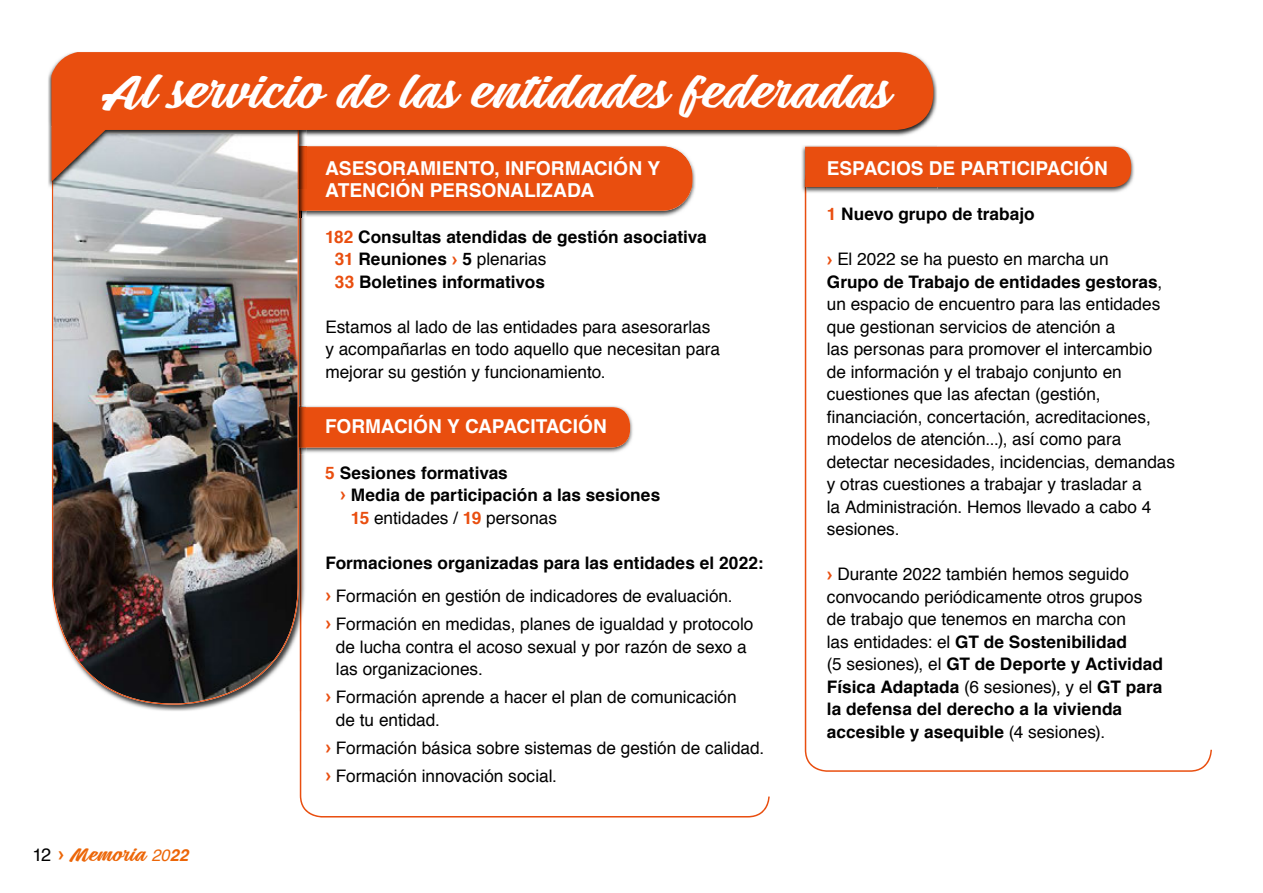
<style>
.page{position:relative;width:1263px;height:893px;background:#fff}
.page>*{position:absolute;margin:0;border:0;box-sizing:border-box;transform-origin:0 0}
.t1{font:42px "Mean Casat Med PERSONALUSE";letter-spacing:.01em;color:#fff}
.t2{font:700 19.2px/22.5px "Helvetica";color:#fff}
.t3{font:17.25px/22.5px "Helvetica";letter-spacing:-.005em;color:#000}
.t4{font:700 17.25px/22.5px "Helvetica";color:#000}
.t5{font:16.5px "Mean Casat Med PERSONALUSE";letter-spacing:.015em;color:#ec6608}
.s1{color:#e94e0f}
.s2{font-family:"Arial";font-weight:700;color:#e94e0f}
.s3{font-weight:700}
.s4{font-family:"Arial";color:#e94e0f}
.s5{font-weight:400}
.s6{font-weight:700;color:#e94e0f}
.s7{font-family:"Helvetica";font-size:18px;color:#000}
.s8{font-family:"Arial";font-weight:700;font-size:18px}
.s9{font-family:"Helvetica";font-style:italic}
.s10{font-family:"Helvetica";font-weight:700;font-style:italic}
</style>
<div class="page">
<img style="left:306px;top:406px;width:327px;height:47px">
<div style="left:306px;top:407px;width:324px;height:41px;background:#e94e0f"></div>
<img style="left:306px;top:189px;width:389px;height:28px">
<div style="left:266px;top:146px;width:426px;height:65px;background:#e94e0f;border-radius:30px"></div>
<img style="left:133px;top:217px;width:173px;height:494px">
<img style="left:300px;top:217px;width:1px;height:494px">
<img style="left:299px;top:407px;width:7px;height:41px">
<svg style="left:299px;top:211px;width:7px;height:6px"></svg>
<img style="left:299px;top:189px;width:6px;height:22px">
<img style="left:52px;top:189px;width:247px;height:516px">
<img style="left:53px;top:182px;width:245px;height:7px">
<svg style="left:51px;top:52px;width:882px;height:130px;fill:#e94e0f"></svg>
<svg style="left:805px;top:194px;width:407px;height:578px"></svg>
<img style="left:802px;top:145px;width:332px;height:49px">
<img style="left:801px;top:145px;width:136px;height:44px">
<img style="left:805px;top:187px;width:251px;height:7px">
<div style="left:805px;top:147px;width:326px;height:40px;background:#e94e0f"></div>
<h1 class="t1" style="left:102px;top:63px;width:790px">Al servicio de las entidades federadas</h1>
<p class="t2" style="left:827px;top:157px;width:282px">ESPACIOS DE PARTICIPACIÓN</p>
<p class="t4" style="left:827px;top:203px;width:209px"><span class="s1">1</span> Nuevo grupo de trabajo</p>
<p class="t3" style="left:827px;top:249px;width:350px"><span class="s2">›</span> El 2022 se ha puesto en marcha un<br><span class="s3">Grupo de Trabajo de entidades gestoras</span>, un espacio de encuentro para las entidades que gestionan servicios de atención a<br>las personas para promover el intercambio de información y el trabajo conjunto en cuestiones que las afectan (gestión, financiación, concertación, acreditaciones, modelos de atención...), así como para detectar necesidades, incidencias, demandas y otras cuestiones a trabajar y trasladar a<br>la Administración. Hemos llevado a cabo 4 sesiones.</p>
<p class="t3" style="left:827px;top:564px;width:337px"><span class="s2">›</span> Durante 2022 también hemos seguido convocando periódicamente otros grupos de trabajo que tenemos en marcha con<br>las entidades: el <span class="s3">GT de Sostenibilidad<br></span>(5 sesiones), el <span class="s3">GT de Deporte y Actividad Física Adaptada</span> (6 sesiones), y el <span class="s3">GT para la defensa del derecho a la vivienda accesible y asequible</span> (4 sesiones).</p>
<p class="t2" style="left:325px;top:157px;width:337px">ASESORAMIENTO, INFORMACIÓN Y<br>ATENCIÓN PERSONALIZADA</p>
<p class="t4" style="left:335px;top:226px;width:373px;text-indent:-10px"><span class="s1">182</span> Consultas atendidas de gestión asociativa<br><span class="s1">31</span> Reuniones <span class="s4">›</span> 5 <span class="s5">plenarias<br></span><span class="s1">33</span> Boletines informativos</p>
<p class="t3" style="left:325px;top:316px;width:396px">Estamos al lado de las entidades para asesorarlas y acompañarlas en todo aquello que necesitan para mejorar su gestión y funcionamiento.</p>
<p class="t2" style="left:325px;top:416px;width:283px">FORMACIÓN Y CAPACITACIÓN</p>
<p class="t4" style="left:325px;top:461px;width:184px"><span class="s1">5</span> Sesiones formativas</p>
<p class="t4" style="left:340px;top:484px;width:322px"><span class="s4">›</span> Media de participación a las sesiones</p>
<p class="t3" style="left:351px;top:507px;width:208px"><span class="s6">15</span> entidades / <span class="s6">19</span> personas</p>
<p class="t4" style="left:325px;top:546px;width:440px;line-height:33.6px">Formaciones organizadas para las entidades el 2022: <span class="s4">›</span> <span class="s5">Formación en gestión de indicadores de evaluación.</span></p>
<p class="t3" style="left:336px;top:613px;width:419px;text-indent:-11px"><span class="s2">›</span> Formación en medidas, planes de igualdad y protocolo de lucha contra el acoso sexual y por razón de sexo a las organizaciones.</p>
<p class="t3" style="left:336px;top:686px;width:402px;text-indent:-11px"><span class="s2">›</span> Formación aprende a hacer el plan de comunicación de tu entidad.</p>
<p class="t3" style="left:325px;top:734px;width:440px;line-height:28px"><span class="s2">›</span> Formación básica sobre sistemas de gestión de calidad. <span class="s2">›</span> Formación innovación social.</p>
<p class="t5" style="left:32px;top:843px;width:157px"><span class="s7">12</span> <span class="s8">›</span> Memoria <span class="s9">20</span><span class="s10">22</span></p>
</div>
